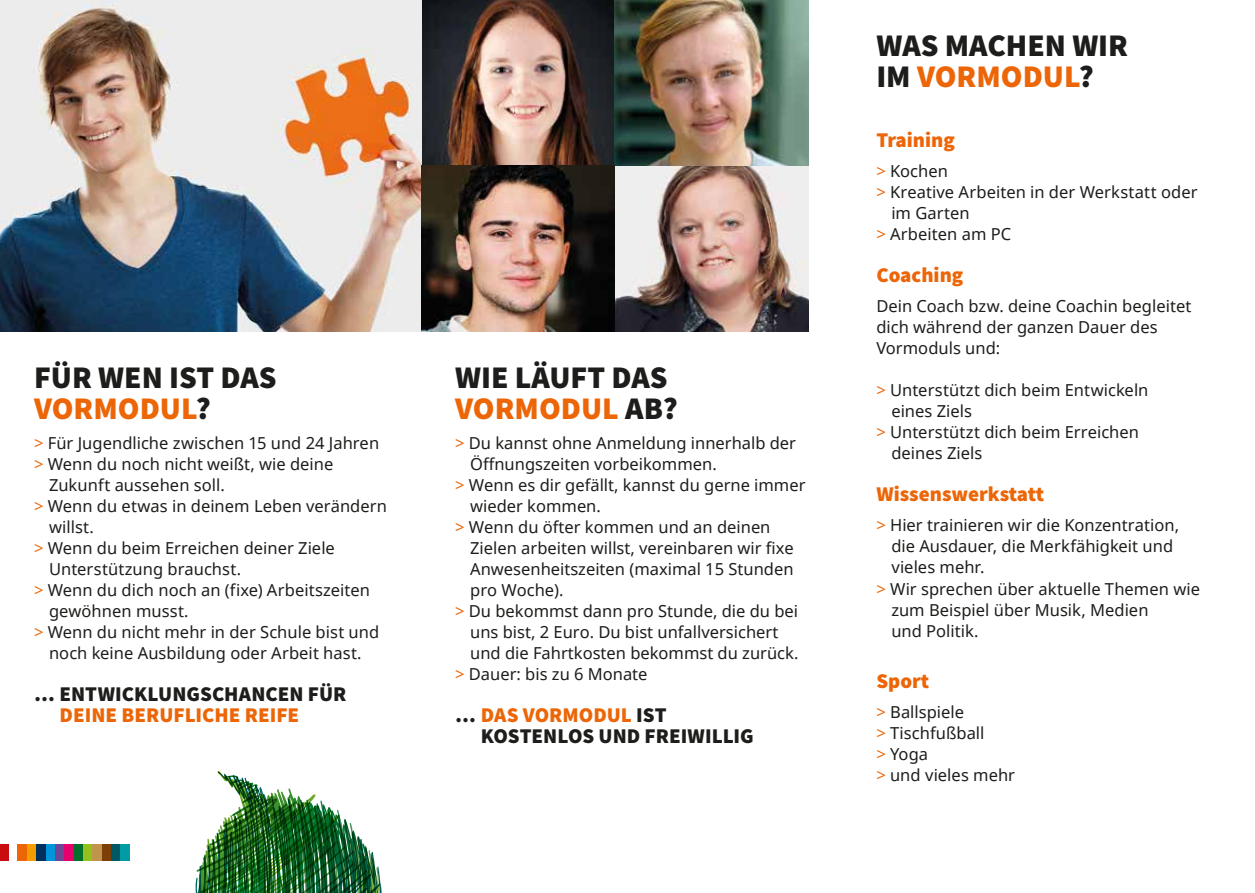
<style>
.page{position:relative;width:1255px;height:893px;background:#fff}
.page>*{position:absolute;margin:0;border:0;box-sizing:border-box;transform-origin:0 0}
.t1{font:900 31.5px/31.5px "Source Sans Pro";color:#1d1d1b}
.t2{font:900 21px/21px "Source Sans Pro";color:#1d1d1b}
.t3{font:900 21px "Source Sans Pro";color:#ec6608}
.t4{font:16.5px/21px "Noto Sans";color:#1d1d1b}
.s1{color:#ec6608}
</style>
<div class="page">
<div style="left:0;top:845px;width:8px;height:16px;background:#c90c0f"></div>
<div style="left:17px;top:845px;width:10px;height:16px;background:#ec6608"></div>
<div style="left:74px;top:845px;width:9px;height:16px;background:#00702a"></div>
<div style="left:46px;top:845px;width:9px;height:16px;background:#0095db"></div>
<div style="left:102px;top:845px;width:9px;height:16px;background:#7d3e08"></div>
<div style="left:27px;top:845px;width:9px;height:16px;background:#f59c00"></div>
<div style="left:83px;top:845px;width:9px;height:16px;background:#95c11f"></div>
<div style="left:55px;top:845px;width:9px;height:16px;background:#6c4796"></div>
<div style="left:111px;top:845px;width:10px;height:16px;background:#005865"></div>
<div style="left:36px;top:845px;width:10px;height:16px;background:#00305b"></div>
<div style="left:92px;top:845px;width:10px;height:16px;background:#c0944a"></div>
<div style="left:64px;top:845px;width:10px;height:16px;background:#e6006d"></div>
<div style="left:121px;top:845px;width:9px;height:16px;background:#009ba4"></div>
<img style="left:201px;top:786px;width:173px;height:107px">
<img style="left:0;top:0;width:808px;height:332px">
<h1 class="t1" style="left:34px;top:361px;width:244px">FÜR WEN IST DAS<br><span class="s1">VORMODUL</span>?</h1>
<p class="t4" style="left:34px;top:432px;width:347px"><span class="s1">&gt;</span> Für Jugendliche zwischen 15 und 24 Jahren</p>
<p class="t4" style="left:34px;top:453px;width:301px"><span class="s1">&gt;</span> Wenn du noch nicht weißt, wie deine</p>
<p class="t4" style="left:49px;top:474px;width:177px">Zukunft aussehen soll.</p>
<p class="t4" style="left:34px;top:495px;width:354px"><span class="s1">&gt;</span> Wenn du etwas in deinem Leben verändern</p>
<p class="t4" style="left:49px;top:516px;width:46px">willst.</p>
<p class="t4" style="left:34px;top:537px;width:302px"><span class="s1">&gt;</span> Wenn du beim Erreichen deiner Ziele</p>
<p class="t4" style="left:49px;top:558px;width:193px">Unterstützung brauchst.</p>
<p class="t4" style="left:34px;top:579px;width:337px"><span class="s1">&gt;</span> Wenn du dich noch an (fixe) Arbeitszeiten</p>
<p class="t4" style="left:49px;top:600px;width:141px">gewöhnen musst.</p>
<p class="t4" style="left:34px;top:621px;width:347px"><span class="s1">&gt;</span> Wenn du nicht mehr in der Schule bist und</p>
<p class="t4" style="left:49px;top:642px;width:314px">noch keine Ausbildung oder Arbeit hast.</p>
<p class="t2" style="left:34px;top:683px;width:314px">… ENTWICKLUNGSCHANCEN FÜR</p>
<p class="t3" style="left:60px;top:701px;width:241px">DEINE BERUFLICHE REIFE</p>
<h1 class="t1" style="left:455px;top:361px;width:224px">WIE LÄUFT DAS<br><span class="s1">VORMODUL</span> AB?</h1>
<p class="t4" style="left:455px;top:432px;width:342px"><span class="s1">&gt;</span> Du kannst ohne Anmeldung innerhalb der</p>
<p class="t4" style="left:470px;top:453px;width:248px">Öffnungszeiten vorbeikommen.</p>
<p class="t4" style="left:455px;top:474px;width:352px"><span class="s1">&gt;</span> Wenn es dir gefällt, kannst du gerne immer</p>
<p class="t4" style="left:470px;top:495px;width:132px">wieder kommen.</p>
<p class="t4" style="left:455px;top:516px;width:317px"><span class="s1">&gt;</span> Wenn du öfter kommen und an deinen</p>
<p class="t4" style="left:470px;top:537px;width:325px">Zielen arbeiten willst, vereinbaren wir fixe</p>
<p class="t4" style="left:470px;top:558px;width:325px">Anwesenheitszeiten (maximal 15 Stunden</p>
<p class="t4" style="left:470px;top:579px;width:95px">pro Woche).</p>
<p class="t4" style="left:455px;top:600px;width:344px"><span class="s1">&gt;</span> Du bekommst dann pro Stunde, die du bei</p>
<p class="t4" style="left:470px;top:621px;width:309px">uns bist, 2 Euro. Du bist unfallversichert</p>
<p class="t4" style="left:470px;top:642px;width:330px">und die Fahrtkosten bekommst du zurück.</p>
<p class="t4" style="left:455px;top:663px;width:194px"><span class="s1">&gt;</span> Dauer: bis zu 6 Monate</p>
<p class="t2" style="left:480px;top:704px;width:274px;text-indent:-25px">… <span class="s1">DAS VORMODUL</span> IST<br>KOSTENLOS UND FREIWILLIG</p>
<h1 class="t1" style="left:876px;top:29px;width:253px">WAS MACHEN WIR<br>IM <span class="s1">VORMODUL</span>?</h1>
<p class="t3" style="left:876px;top:126px;width:80px">Training</p>
<p class="t4" style="left:876px;top:161px;width:73px"><span class="s1">&gt;</span> Kochen</p>
<p class="t4" style="left:876px;top:182px;width:323px"><span class="s1">&gt;</span> Kreative Arbeiten in der Werkstatt oder</p>
<p class="t4" style="left:891px;top:203px;width:80px">im Garten</p>
<p class="t4" style="left:876px;top:224px;width:136px"><span class="s1">&gt;</span> Arbeiten am PC</p>
<p class="t3" style="left:876px;top:261px;width:88px">Coaching</p>
<p class="t4" style="left:876px;top:296px;width:316px">Dein Coach bzw. deine Coachin begleitet dich während der ganzen Dauer des<br>Vormoduls und:</p>
<p class="t4" style="left:876px;top:380px;width:273px"><span class="s1">&gt;</span> Unterstützt dich beim Entwickeln</p>
<p class="t4" style="left:891px;top:401px;width:82px">eines Ziels</p>
<p class="t4" style="left:876px;top:422px;width:264px"><span class="s1">&gt;</span> Unterstützt dich beim Erreichen</p>
<p class="t4" style="left:891px;top:443px;width:92px">deines Ziels</p>
<p class="t3" style="left:876px;top:480px;width:169px">Wissenswerkstatt</p>
<p class="t4" style="left:876px;top:515px;width:304px"><span class="s1">&gt;</span> Hier trainieren wir die Konzentration,</p>
<p class="t4" style="left:891px;top:536px;width:283px">die Ausdauer, die Merkfähigkeit und</p>
<p class="t4" style="left:891px;top:557px;width:95px">vieles mehr.</p>
<p class="t4" style="left:876px;top:578px;width:325px"><span class="s1">&gt;</span> Wir sprechen über aktuelle Themen wie</p>
<p class="t4" style="left:891px;top:599px;width:259px">zum Beispiel über Musik, Medien</p>
<p class="t4" style="left:891px;top:620px;width:89px">und Politik.</p>
<p class="t3" style="left:876px;top:666px;width:54px">Sport</p>
<p class="t4" style="left:876px;top:701px;width:140px"><span class="s1">&gt;</span> Ballspiele<br><span class="s1">&gt;</span> Tischfußball<br><span class="s1">&gt;</span> Yoga<br><span class="s1">&gt;</span> und vieles mehr</p>
</div>
